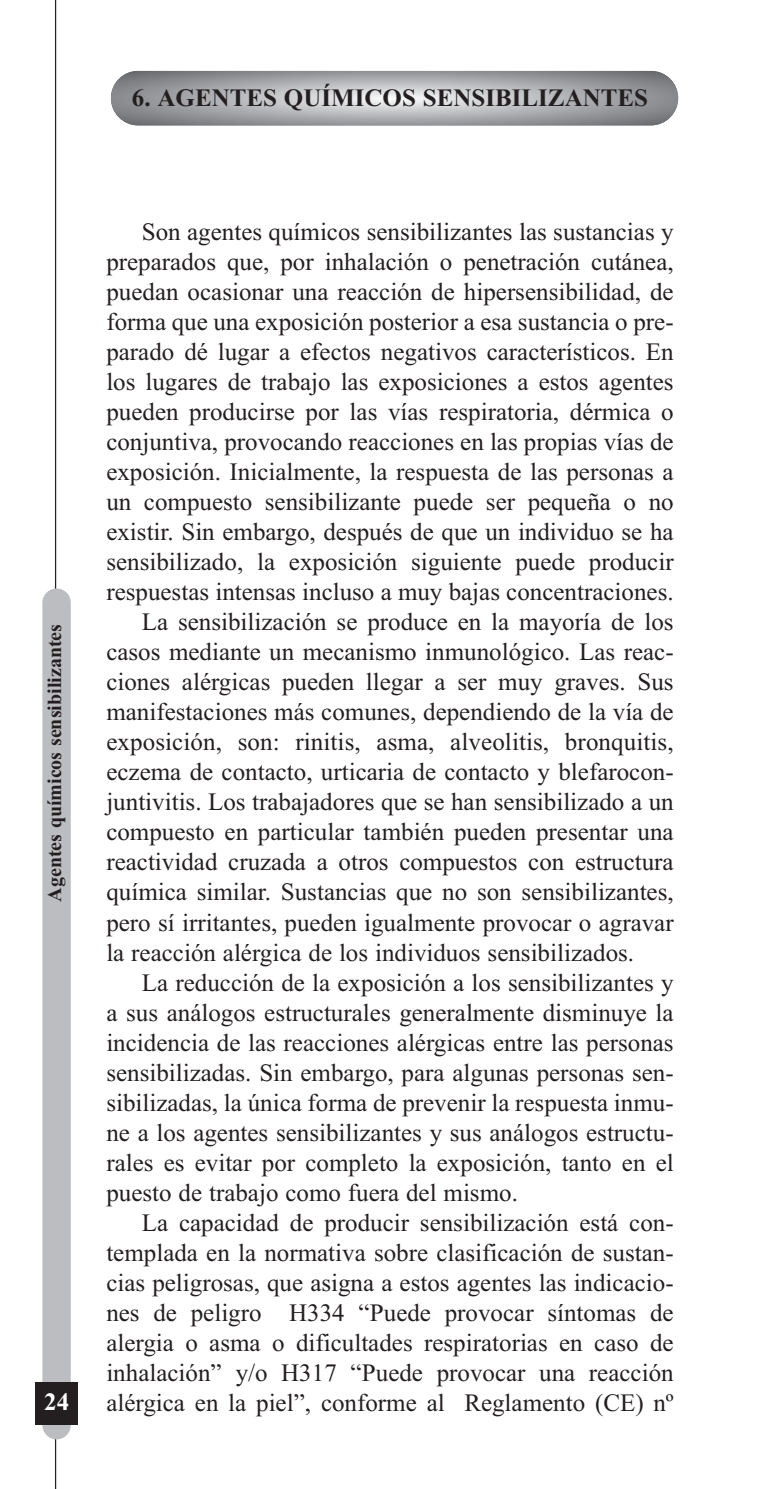
<style>
.page{position:relative;width:780px;height:1489px;background:#fff}
.page>*{position:absolute;margin:0;border:0;box-sizing:border-box;transform-origin:0 0}
.t1{font:25px/30px "Times New Roman";color:#231f20;text-align:justify}
.t2{font:700 25px "Times New Roman";color:#231f20}
.t3{font:700 25px "Times New Roman";color:#fff}
.t4{font:700 20px "Times New Roman";color:#231f20}
</style>
<div class="page">
<hr style="left:55px;top:0;width:1px;height:1488px;background:#231f20">
<svg style="left:111px;top:71px;width:567px;height:54px;background:#a6a7aa"></svg>
<div style="left:42px;top:588px;width:29px;height:851px;background:#bcbdc0;border-radius:14px"></div>
<div style="left:35px;top:1382px;width:43px;height:42px;background:#231f20"></div>
<p class="t2" style="left:132px;top:89px;width:517px">6. AGENTES QUÍMICOS SENSIBILIZANTES</p>
<p class="t4" style="left:48px;top:901px;width:279px;rotate:-90deg">Agentes químicos sensibilizantes</p>
<p class="t3" style="left:44px;top:1392px;width:26px">24</p>
<p class="t1" style="left:106px;top:219px;width:569px;text-indent:35px">Son agentes químicos sensibilizantes las sustancias y preparados que, por inhalación o penetración cutánea, puedan ocasionar una reacción de hipersensibilidad, de forma que una exposición posterior a esa sustancia o pre&shy;parado dé lugar a efectos negativos característicos. En los lugares de trabajo las exposiciones a estos agentes pueden producirse por las vías respiratoria, dérmica o conjuntiva, provocando reacciones en las propias vías de exposición. Inicialmente, la respuesta de las personas a un compuesto sensibilizante puede ser pequeña o no existir. Sin embargo, después de que un individuo se ha sensibilizado, la exposición siguiente puede producir respuestas intensas incluso a muy bajas concentraciones.</p>
<p class="t1" style="left:106px;top:609px;width:569px;text-indent:35px">La sensibilización se produce en la mayoría de los casos mediante un mecanismo inmunológico. Las reac&shy;ciones alérgicas pueden llegar a ser muy graves. Sus manifestaciones más comunes, dependiendo de la vía de exposición, son: rinitis, asma, alveolitis, bronquitis, eczema de contacto, urticaria de contacto y blefarocon&shy;juntivitis. Los trabajadores que se han sensibilizado a un compuesto en particular también pueden presentar una reactividad cruzada a otros compuestos con estructura química similar. Sustancias que no son sensibilizantes, pero sí irritantes, pueden igualmente provocar o agravar la reacción alérgica de los individuos sensibilizados.</p>
<p class="t1" style="left:106px;top:969px;width:569px;text-indent:35px">La reducción de la exposición a los sensibilizantes y a sus análogos estructurales generalmente disminuye la incidencia de las reacciones alérgicas entre las personas sensibilizadas. Sin embargo, para algunas personas sen&shy;sibilizadas, la única forma de prevenir la respuesta inmu&shy;ne a los agentes sensibilizantes y sus análogos estructu&shy;rales es evitar por completo la exposición, tanto en el puesto de trabajo como fuera del mismo.</p>
<p class="t1" style="left:106px;top:1209px;width:569px;text-indent:35px">La capacidad de producir sensibilización está con&shy;templada en la normativa sobre clasificación de sustan&shy;cias peligrosas, que asigna a estos agentes las indicacio&shy;nes de peligro H334 “Puede provocar síntomas de alergia o asma o dificultades respiratorias en caso de inhalación” y/o H317 “Puede provocar una reacción alérgica en la piel”, conforme al Reglamento (CE) nº</p>
</div>
